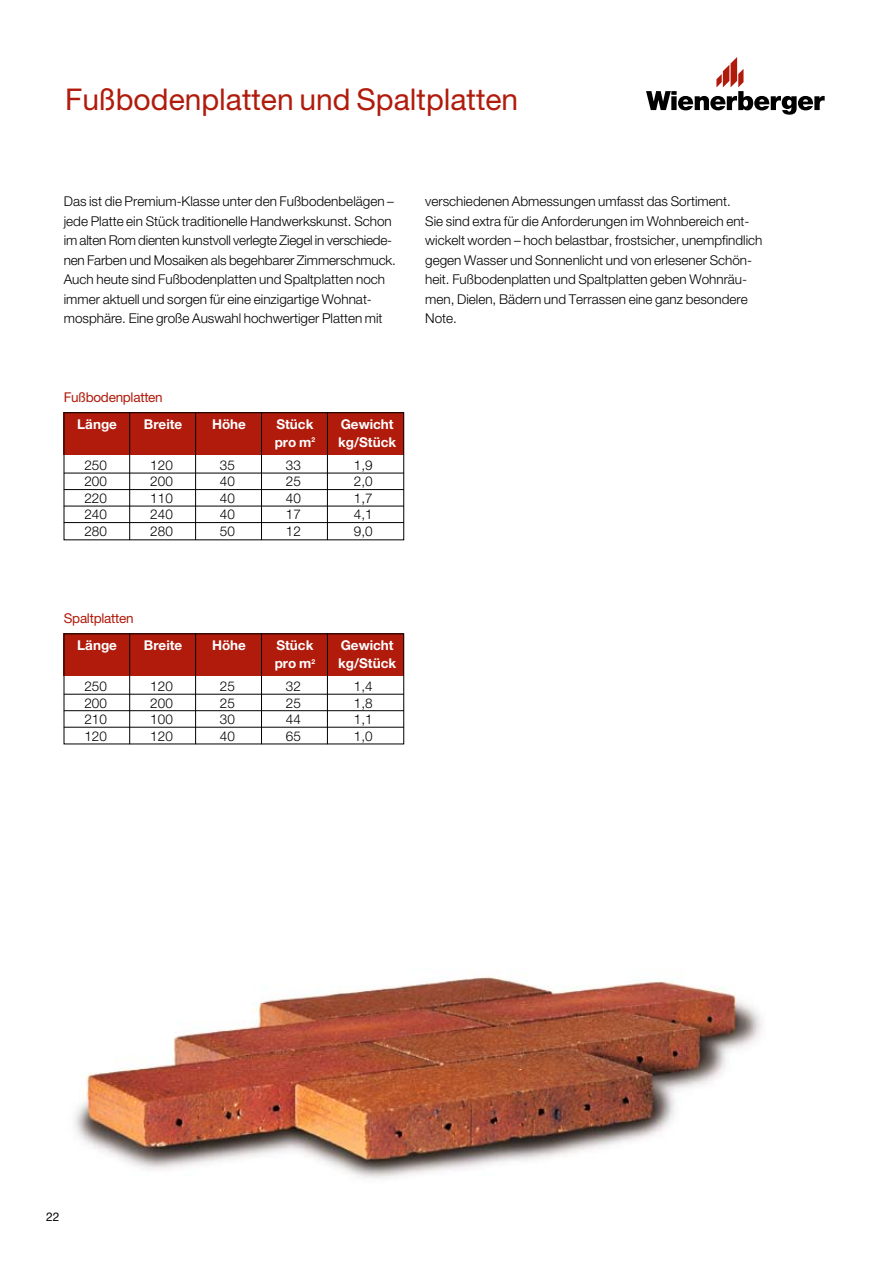
<style>
.page{position:relative;width:893px;height:1263px;background:#fff}
.page>*{position:absolute;margin:0;border:0;box-sizing:border-box;transform-origin:0 0}
.t1{font:30px "Helvetica Neue";color:#b01b0c}
.t2{font:300 13.5px/19.5px "Helvetica Neue";color:#000}
.t3{font:700 13.5px "Helvetica Neue";color:#fff}
.t4{font:13.5px "Helvetica Neue";letter-spacing:-.02em;color:#b01b0c}
.t5{font:12px "Helvetica Neue";color:#000}
</style>
<div class="page">
<img style="left:74px;top:977px;width:688px;height:202px">
<div style="left:64px;top:412px;width:340px;height:43px;background:#b01b0c"></div>
<hr style="left:327px;top:412px;width:1px;height:128px;background:#000">
<hr style="left:261px;top:412px;width:1px;height:128px;background:#000">
<hr style="left:195px;top:412px;width:1px;height:128px;background:#000">
<hr style="left:129px;top:412px;width:1px;height:128px;background:#000">
<hr style="left:64px;top:473px;width:340px;height:1px;background:#000">
<hr style="left:64px;top:489px;width:340px;height:1px;background:#000">
<hr style="left:64px;top:506px;width:340px;height:1px;background:#000">
<hr style="left:64px;top:522px;width:340px;height:1px;background:#000">
<div style="left:64px;top:412px;width:340px;height:128px;border:1px solid #000"></div>
<div style="left:64px;top:634px;width:340px;height:42px;background:#b01b0c"></div>
<hr style="left:327px;top:634px;width:1px;height:110px;background:#000">
<hr style="left:261px;top:634px;width:1px;height:110px;background:#000">
<hr style="left:195px;top:634px;width:1px;height:110px;background:#000">
<hr style="left:129px;top:634px;width:1px;height:110px;background:#000">
<hr style="left:64px;top:694px;width:340px;height:1px;background:#000">
<hr style="left:64px;top:710px;width:340px;height:1px;background:#000">
<hr style="left:64px;top:727px;width:340px;height:1px;background:#000">
<svg style="left:646px;top:57px;width:179px;height:58px"></svg>
<h1 class="t1" style="left:65px;top:82px;width:454px">Fußbodenplatten und Spaltplatten</h1>
<p class="t2" style="left:64px;top:191px;width:334px">Das ist die Premium-Klasse unter den Fußbodenbelägen – jede Platte ein Stück traditionelle Handwerkskunst. Schon im alten Rom dienten kunstvoll verlegte Ziegel in verschiede&shy;nen Farben und Mosaiken als begehbarer Zimmerschmuck.<br>Auch heute sind Fußbodenplatten und Spaltplatten noch immer aktuell und sorgen für eine einzigartige Wohnat&shy;mosphäre. Eine große Auswahl hochwertiger Platten mit</p>
<p class="t2" style="left:425px;top:191px;width:339px">verschiedenen Abmessungen umfasst das Sortiment.<br>Sie sind extra für die Anforderungen im Wohnbereich ent&shy;wickelt worden – hoch belastbar, frostsicher, unempfindlich gegen Wasser und Sonnenlicht und von erlesener Schön&shy;heit. Fußbodenplatten und Spaltplatten geben Wohnräu&shy;men, Dielen, Bädern und Terrassen eine ganz besondere Note.</p>
<p class="t4" style="left:64px;top:389px;width:101px">Fußbodenplatten</p>
<p class="t3" style="left:77px;top:416px;width:41px">Länge</p>
<p class="t3" style="left:144px;top:416px;width:40px">Breite</p>
<p class="t3" style="left:212px;top:416px;width:36px">Höhe</p>
<p class="t3" style="left:276px;top:416px;width:39px">Stück</p>
<p class="t3" style="left:341px;top:416px;width:54px">Gewicht</p>
<p class="t3" style="left:275px;top:434px;width:42px">pro m<sup>2</sup></p>
<p class="t3" style="left:338px;top:434px;width:60px">kg/Stück</p>
<p class="t2" style="left:84px;top:455px;width:24px">250</p>
<p class="t2" style="left:150px;top:455px;width:24px">120</p>
<p class="t2" style="left:220px;top:455px;width:17px">35</p>
<p class="t2" style="left:286px;top:455px;width:17px">33</p>
<p class="t2" style="left:354px;top:455px;width:20px">1,9</p>
<p class="t2" style="left:84px;top:472px;width:24px">200</p>
<p class="t2" style="left:150px;top:472px;width:24px">200</p>
<p class="t2" style="left:220px;top:472px;width:17px">40</p>
<p class="t2" style="left:286px;top:472px;width:17px">25</p>
<p class="t2" style="left:354px;top:472px;width:20px">2,0</p>
<p class="t2" style="left:84px;top:488px;width:24px">220</p>
<p class="t2" style="left:150px;top:488px;width:24px">110</p>
<p class="t2" style="left:220px;top:488px;width:17px">40</p>
<p class="t2" style="left:286px;top:488px;width:17px">40</p>
<p class="t2" style="left:354px;top:488px;width:20px">1,7</p>
<p class="t2" style="left:84px;top:505px;width:24px">240</p>
<p class="t2" style="left:150px;top:505px;width:24px">240</p>
<p class="t2" style="left:220px;top:505px;width:17px">40</p>
<p class="t2" style="left:286px;top:505px;width:17px">17</p>
<p class="t2" style="left:354px;top:505px;width:20px">4,1</p>
<p class="t2" style="left:84px;top:521px;width:24px">280</p>
<p class="t2" style="left:150px;top:521px;width:24px">280</p>
<p class="t2" style="left:220px;top:521px;width:17px">50</p>
<p class="t2" style="left:286px;top:521px;width:17px">12</p>
<p class="t2" style="left:354px;top:521px;width:20px">9,0</p>
<p class="t4" style="left:64px;top:610px;width:71px">Spaltplatten</p>
<p class="t3" style="left:77px;top:637px;width:41px">Länge</p>
<p class="t3" style="left:144px;top:637px;width:40px">Breite</p>
<p class="t3" style="left:212px;top:637px;width:36px">Höhe</p>
<p class="t3" style="left:276px;top:637px;width:39px">Stück</p>
<p class="t3" style="left:341px;top:637px;width:54px">Gewicht</p>
<p class="t3" style="left:275px;top:655px;width:42px">pro m<sup>2</sup></p>
<p class="t3" style="left:338px;top:655px;width:60px">kg/Stück</p>
<p class="t2" style="left:84px;top:676px;width:24px">250</p>
<p class="t2" style="left:150px;top:676px;width:24px">120</p>
<p class="t2" style="left:220px;top:676px;width:17px">25</p>
<p class="t2" style="left:286px;top:676px;width:17px">32</p>
<p class="t2" style="left:354px;top:676px;width:20px">1,4</p>
<p class="t2" style="left:84px;top:693px;width:24px">200</p>
<p class="t2" style="left:150px;top:693px;width:24px">200</p>
<p class="t2" style="left:220px;top:693px;width:17px">25</p>
<p class="t2" style="left:286px;top:693px;width:17px">25</p>
<p class="t2" style="left:354px;top:693px;width:20px">1,8</p>
<p class="t2" style="left:84px;top:709px;width:24px">210</p>
<p class="t2" style="left:150px;top:709px;width:24px">100</p>
<p class="t2" style="left:220px;top:709px;width:17px">30</p>
<p class="t2" style="left:286px;top:709px;width:17px">44</p>
<p class="t2" style="left:354px;top:709px;width:20px">1,1</p>
<p class="t2" style="left:84px;top:726px;width:24px">120</p>
<p class="t2" style="left:150px;top:726px;width:24px">120</p>
<p class="t2" style="left:220px;top:726px;width:17px">40</p>
<p class="t2" style="left:286px;top:726px;width:17px">65</p>
<p class="t2" style="left:354px;top:726px;width:20px">1,0</p>
<p class="t5" style="left:46px;top:1210px;width:15px">22</p>
</div>
